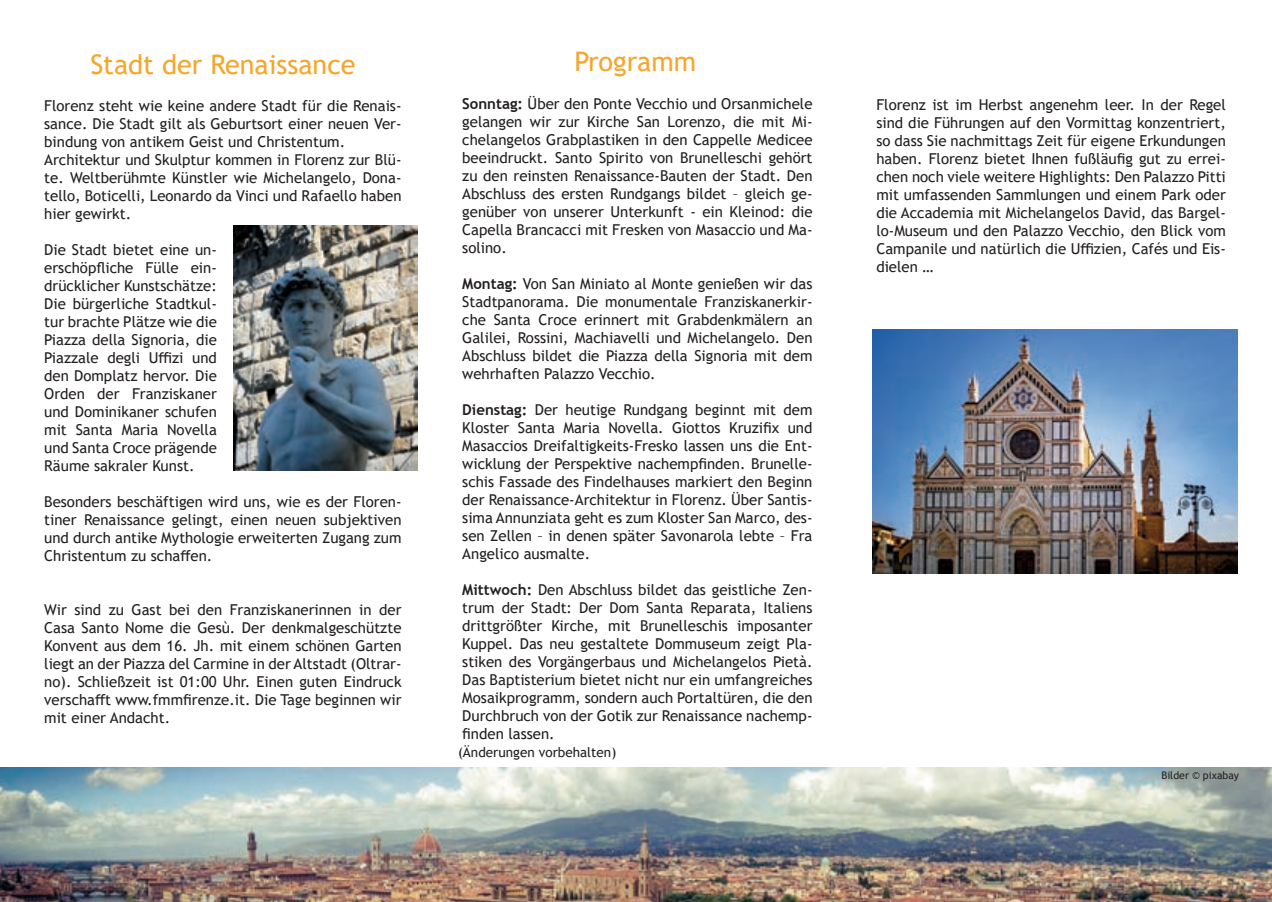
<style>
.page{position:relative;width:1272px;height:902px;background:#fff}
.page>*{position:absolute;margin:0;border:0;box-sizing:border-box;transform-origin:0 0}
.t1{font:27px "Trebuchet MS";color:#f6a62c}
.t2{font:15px/18px "Trebuchet MS";color:#231f20;text-align:justify}
.t3{font:13.5px "Trebuchet MS";color:#231f20}
.t4{font:10.5px "Trebuchet MS";color:#231f20}
.s1{font-weight:700}
</style>
<div class="page">
<img style="left:0;top:767px;width:1271px;height:134px">
<img style="left:872px;top:330px;width:365px;height:243px">
<img style="left:234px;top:225px;width:184px;height:245px">
<p class="t1" style="left:90px;top:47px;width:266px">Stadt der Renaissance</p>
<p class="t2" style="left:44px;top:96px;width:359px">Florenz steht wie keine andere Stadt für die Renais&shy;sance. Die Stadt gilt als Geburtsort einer neuen Ver&shy;bindung von antikem Geist und Christentum.</p>
<p class="t2" style="left:44px;top:150px;width:359px">Architektur und Skulptur kommen in Florenz zur Blü&shy;te. Weltberühmte Künstler wie Michelangelo, Dona&shy;tello, Boticelli, Leonardo da Vinci und Rafaello haben hier gewirkt.</p>
<p class="t2" style="left:44px;top:240px;width:174px">Die Stadt bietet eine un&shy;erschöpfliche Fülle ein&shy;drücklicher Kunstschätze:<br>Die bürgerliche Stadtkul&shy;tur brachte Plätze wie die Piazza della Signoria, die Piazzale degli Uffizi und den Domplatz hervor. Die Orden der Franziskaner und Dominikaner schufen mit Santa Maria Novella und Santa Croce prägende Räume sakraler Kunst.</p>
<p class="t2" style="left:44px;top:492px;width:359px">Besonders beschäftigen wird uns, wie es der Floren&shy;tiner Renaissance gelingt, einen neuen subjektiven und durch antike Mythologie erweiterten Zugang zum Christentum zu schaffen.</p>
<p class="t2" style="left:44px;top:600px;width:359px">Wir sind zu Gast bei den Franziskanerinnen in der Casa Santo Nome die Gesù. Der denkmalgeschützte Konvent aus dem 16. Jh. mit einem schönen Garten liegt an der Piazza del Carmine in der Altstadt (Oltrar&shy;no). Schließzeit ist 01:00 Uhr. Einen guten Eindruck verschafft www.fmmfirenze.it. Die Tage beginnen wir mit einer Andacht.</p>
<p class="t1" style="left:574px;top:44px;width:123px">Programm</p>
<p class="t2" style="left:462px;top:94px;width:352px"><span class="s1">Sonntag:</span> Über den Ponte Vecchio und Orsanmichele gelangen wir zur Kirche San Lorenzo, die mit Mi&shy;chelangelos Grabplastiken in den Cappelle Medicee beeindruckt. Santo Spirito von Brunelleschi gehört zu den reinsten Renaissance-Bauten der Stadt. Den Abschluss des ersten Rundgangs bildet – gleich ge&shy;genüber von unserer Unterkunft - ein Kleinod: die Capella Brancacci mit Fresken von Masaccio und Ma&shy;solino.</p>
<p class="t2" style="left:462px;top:274px;width:352px"><span class="s1">Montag:</span> Von San Miniato al Monte genießen wir das Stadtpanorama. Die monumentale Franziskanerkir&shy;che Santa Croce erinnert mit Grabdenkmälern an Galilei, Rossini, Machiavelli und Michelangelo. Den Abschluss bildet die Piazza della Signoria mit dem wehrhaften Palazzo Vecchio.</p>
<p class="t2" style="left:462px;top:400px;width:352px"><span class="s1">Dienstag:</span> Der heutige Rundgang beginnt mit dem Kloster Santa Maria Novella. Giottos Kruzifix und Masaccios Dreifaltigkeits-Fresko lassen uns die Ent&shy;wicklung der Perspektive nachempfinden. Brunelle&shy;schis Fassade des Findelhauses markiert den Beginn der Renaissance-Architektur in Florenz. Über Santis&shy;sima Annunziata geht es zum Kloster San Marco, des&shy;sen Zellen – in denen später Savonarola lebte – Fra Angelico ausmalte.</p>
<p class="t2" style="left:462px;top:580px;width:352px"><span class="s1">Mittwoch:</span> Den Abschluss bildet das geistliche Zen&shy;trum der Stadt: Der Dom Santa Reparata, Italiens drittgrößter Kirche, mit Brunelleschis imposanter Kuppel. Das neu gestaltete Dommuseum zeigt Pla&shy;stiken des Vorgängerbaus und Michelangelos Pietà.<br>Das Baptisterium bietet nicht nur ein umfangreiches Mosaikprogramm, sondern auch Portaltüren, die den Durchbruch von der Gotik zur Renaissance nachemp&shy;finden lassen.</p>
<p class="t3" style="left:458px;top:743px;width:160px">(Änderungen vorbehalten)</p>
<p class="t2" style="left:876px;top:95px;width:351px">Florenz ist im Herbst angenehm leer. In der Regel sind die Führungen auf den Vormittag konzentriert, so dass Sie nachmittags Zeit für eigene Erkundungen haben. Florenz bietet Ihnen fußläufig gut zu errei&shy;chen noch viele weitere Highlights: Den Palazzo Pitti mit umfassenden Sammlungen und einem Park oder die Accademia mit Michelangelos David, das Bargel&shy;lo-Museum und den Palazzo Vecchio, den Blick vom Campanile und natürlich die Uffizien, Cafés und Eis&shy;dielen …</p>
<p class="t4" style="left:1161px;top:768px;width:79px">Bilder © pixabay</p>
</div>
